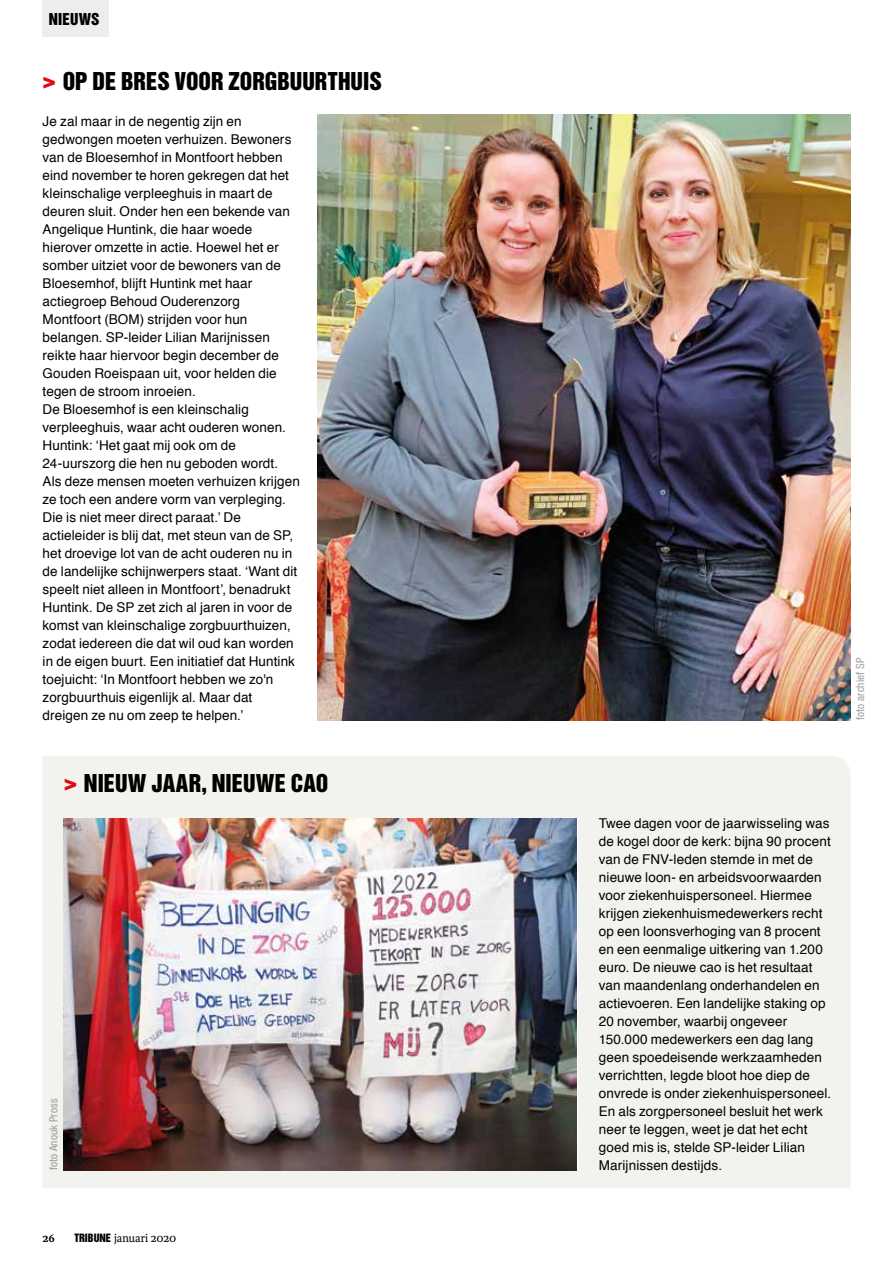
<style>
.page{position:relative;width:893px;height:1263px;background:#fff}
.page>*{position:absolute;margin:0;border:0;box-sizing:border-box;transform-origin:0 0}
.t1{font:22.5px "Helvetica Inserat LT Std";color:#000}
.t2{font:15px "Helvetica Inserat LT Std";letter-spacing:.01em;color:#000}
.t3{font:13.5px/18px "Helvetica";letter-spacing:.01em;color:#000}
.t4{font:12px "Karmina";color:#000}
.t5{font:700 12px "Karmina";color:#000}
.t6{font:condensed 11.25px "Helvetica Neue LT Pro";letter-spacing:.01em;color:#9d9d9c}
.s1{color:#e30613}
.s2{font-family:"Helvetica Inserat LT Std";font-size:10.5px}
</style>
<div class="page">
<div style="left:43px;top:756px;width:807px;height:432px;background:#f2f3ef"></div>
<img style="left:318px;top:115px;width:532px;height:605px">
<img style="left:64px;top:818px;width:512px;height:352px">
<div style="left:43px;top:0;width:66px;height:36px;background:#ededed"></div>
<p class="t2" style="left:49px;top:10px;width:52px">NIEUWS</p>
<h1 class="t1" style="left:43px;top:68px;width:341px"><span class="s1">&gt;</span> OP DE BRES VOOR ZORGBUURTHUIS</h1>
<p class="t3" style="left:43px;top:113px;width:259px">Je zal maar in de negentig zijn en gedwongen moeten verhuizen. Bewoners van de Bloesemhof in Montfoort hebben eind november te horen gekregen dat het kleinschalige verpleeghuis in maart de deuren sluit. Onder hen een bekende van Angelique Huntink, die haar woede hierover omzette in actie. Hoewel het er somber uitziet voor de bewoners van de Bloesemhof, blijft Huntink met haar actiegroep Behoud Ouderenzorg Montfoort (BOM) strijden voor hun belangen. SP-leider Lilian Marijnissen reikte haar hiervoor begin december de Gouden Roeispaan uit, voor helden die tegen de stroom inroeien.<br>De Bloesemhof is een kleinschalig verpleeghuis, waar acht ouderen wonen.<br>Huntink: ‘Het gaat mij ook om de 24-uurszorg die hen nu geboden wordt.<br>Als deze mensen moeten verhuizen krijgen ze toch een andere vorm van verpleging.<br>Die is niet meer direct paraat.’ De actieleider is blij dat, met steun van de SP, het droevige lot van de acht ouderen nu in de landelijke schijnwerpers staat. ‘Want dit speelt niet alleen in Montfoort’, benadrukt Huntink. De SP zet zich al jaren in voor de komst van kleinschalige zorgbuurthuizen, zodat iedereen die dat wil oud kan worden in de eigen buurt. Een initiatief dat Huntink toejuicht: ‘In Montfoort hebben we zo'n zorgbuurthuis eigenlijk al. Maar dat dreigen ze nu om zeep te helpen.’</p>
<h1 class="t1" style="left:64px;top:770px;width:266px"><span class="s1">&gt;</span> NIEUW JAAR, NIEUWE CAO</h1>
<p class="t6" style="left:47px;top:1170px;width:73px;rotate:-90deg">foto Anouk Pross</p>
<p class="t5" style="left:43px;top:1231px;width:14px">26</p>
<p class="t4" style="left:74px;top:1231px;width:103px"><span class="s2">TRIBUNE</span> januari 2020</p>
<p class="t6" style="left:854px;top:720px;width:64px;rotate:-90deg">foto archief SP</p>
<p class="t3" style="left:599px;top:815px;width:234px">Twee dagen voor de jaarwisseling was de kogel door de kerk: bijna 90 procent van de FNV-leden stemde in met de nieuwe loon- en arbeidsvoorwaarden voor ziekenhuispersoneel. Hiermee krijgen ziekenhuismedewerkers recht op een loonsverhoging van 8 procent en een eenmalige uitkering van 1.200 euro. De nieuwe cao is het resultaat van maandenlang onderhandelen en actievoeren. Een landelijke staking op 20 november, waarbij ongeveer 150.000 medewerkers een dag lang geen spoedeisende werkzaamheden verrichtten, legde bloot hoe diep de onvrede is onder ziekenhuispersoneel.<br>En als zorgpersoneel besluit het werk neer te leggen, weet je dat het echt goed mis is, stelde SP-leider Lilian Marijnissen destijds.</p>
</div>
